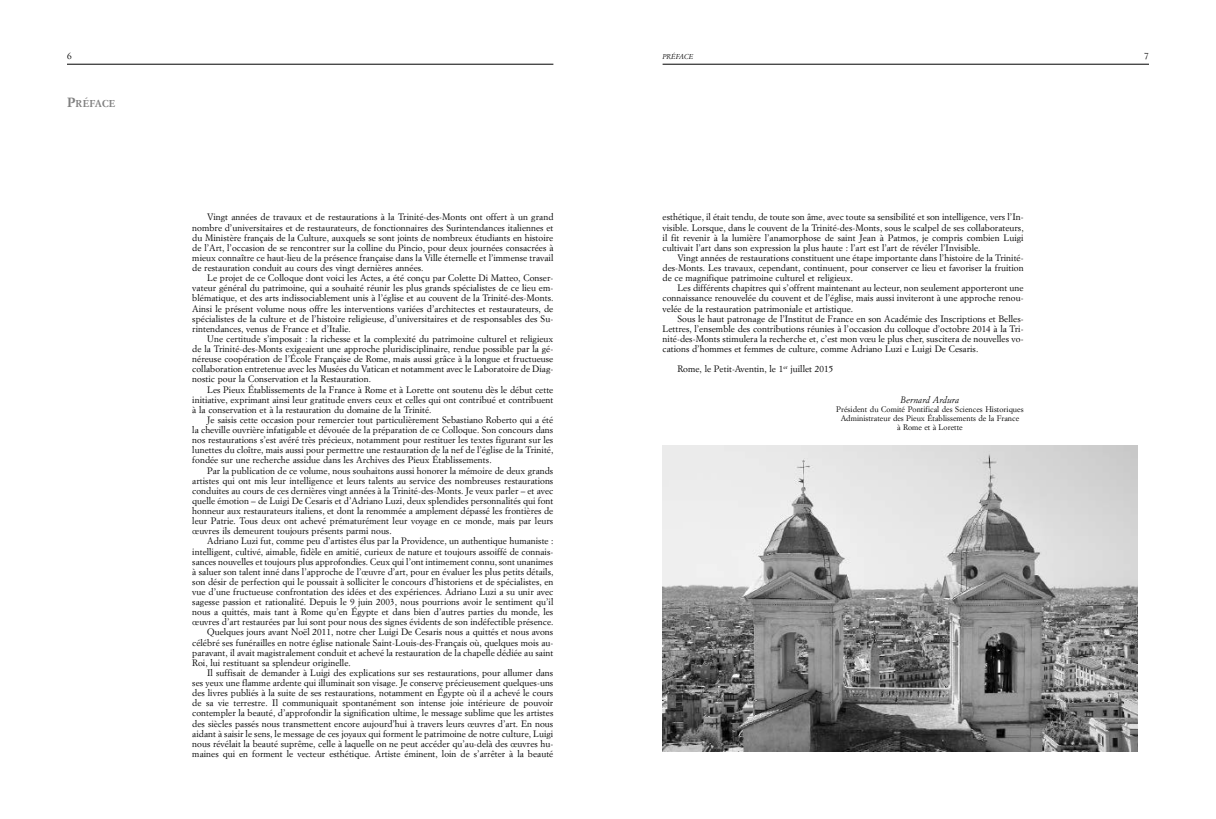
<style>
.page{position:relative;width:1216px;height:819px;background:#fff}
.page>*{position:absolute;margin:0;border:0;box-sizing:border-box;transform-origin:0 0}
.t1{font:700 9.8px "Simoncini Garamond";letter-spacing:.015em;color:#808080}
.t2{font:9.19px/10.2px "Simoncini Garamond";letter-spacing:.005em;color:#000;text-align:justify}
.t3{font:italic 9.19px "Simoncini Garamond";letter-spacing:.005em;color:#000}
.t4{font:7.88px/9.2px "Simoncini Garamond";letter-spacing:.005em;color:#000;text-align:center}
.t5{font:italic 7px "Simoncini Garamond";color:#000}
.s1{font-size:13.12px}
</style>
<div class="page">
<hr style="left:662px;top:64px;width:486px;height:1px;background:#000">
<img style="left:662px;top:445px;width:475px;height:306px">
<hr style="left:67px;top:64px;width:486px;height:1px;background:#000">
<p class="t2" style="left:67px;top:52px;width:6px">6</p>
<p class="t1" style="left:67px;top:99px;width:50px"><span class="s1">P</span>RÉFACE</p>
<p class="t2" style="left:192px;top:213px;width:362px;text-indent:15px">Vingt années de travaux et de restaurations à la Trinité-des-Monts ont offert à un grand nombre d’universitaires et de restaurateurs, de fonctionnaires des Surintendances italiennes et du Ministère français de la Culture, auxquels se sont joints de nombreux étudiants en histoire de l’Art, l’occasion de se rencontrer sur la colline du Pincio, pour deux journées consacrées à mieux connaître ce haut-lieu de la présence française dans la Ville éternelle et l’immense travail de restauration conduit au cours des vingt dernières années.</p>
<p class="t2" style="left:192px;top:273px;width:362px;text-indent:15px">Le projet de ce Colloque dont voici les Actes, a été conçu par Colette Di Matteo, Conser&shy;vateur général du patrimoine, qui a souhaité réunir les plus grands spécialistes de ce lieu em&shy;blématique, et des arts indissociablement unis à l’église et au couvent de la Trinité-des-Monts.<br>Ainsi le présent volume nous offre les interventions variées d’architectes et restaurateurs, de spécialistes de la culture et de l’histoire religieuse, d’universitaires et de responsables des Su&shy;rintendances, venus de France et d’Italie.</p>
<p class="t2" style="left:192px;top:334px;width:362px;text-indent:15px">Une certitude s’imposait : la richesse et la complexité du patrimoine culturel et religieux de la Trinité-des-Monts exigeaient une approche pluridisciplinaire, rendue possible par la gé&shy;néreuse coopération de l’École Française de Rome, mais aussi grâce à la longue et fructueuse collaboration entretenue avec les Musées du Vatican et notamment avec le Laboratoire de Diag&shy;nostic pour la Conservation et la Restauration.</p>
<p class="t2" style="left:192px;top:385px;width:362px;text-indent:15px">Les Pieux Établissements de la France à Rome et à Lorette ont soutenu dès le début cette initiative, exprimant ainsi leur gratitude envers ceux et celles qui ont contribué et contribuent à la conservation et à la restauration du domaine de la Trinité.</p>
<p class="t2" style="left:192px;top:415px;width:362px;text-indent:15px">Je saisis cette occasion pour remercier tout particulièrement Sebastiano Roberto qui a été la cheville ouvrière infatigable et dévouée de la préparation de ce Colloque. Son concours dans nos restaurations s’est avéré très précieux, notamment pour restituer les textes figurant sur les lunettes du cloître, mais aussi pour permettre une restauration de la nef de l’église de la Trinité, fondée sur une recherche assidue dans les Archives des Pieux Établissements.</p>
<p class="t2" style="left:192px;top:466px;width:362px;text-indent:15px">Par la publication de ce volume, nous souhaitons aussi honorer la mémoire de deux grands artistes qui ont mis leur intelligence et leurs talents au service des nombreuses restaurations conduites au cours de ces dernières vingt années à la Trinité-des-Monts. Je veux parler – et avec quelle émotion – de Luigi De Cesaris et d’Adriano Luzi, deux splendides personnalités qui font honneur aux restaurateurs italiens, et dont la renommée a amplement dépassé les frontières de leur Patrie. Tous deux ont achevé prématurément leur voyage en ce monde, mais par leurs œuvres ils demeurent toujours présents parmi nous.</p>
<p class="t2" style="left:207px;top:536px;width:348px">Adriano Luzi fut, comme peu d’artistes élus par la Providence, un authentique humaniste :</p>
<p class="t2" style="left:192px;top:547px;width:362px">intelligent, cultivé, aimable, fidèle en amitié, curieux de nature et toujours assoiffé de connais-</p>
<p class="t2" style="left:192px;top:557px;width:362px">sances nouvelles et toujours plus approfondies. Ceux qui l’ont intimement connu, sont unanimes</p>
<p class="t2" style="left:192px;top:567px;width:362px">à saluer son talent inné dans l’approche de l’œuvre d’art, pour en évaluer les plus petits détails,</p>
<p class="t2" style="left:192px;top:577px;width:362px">son désir de perfection qui le poussait à solliciter le concours d’historiens et de spécialistes, en</p>
<p class="t2" style="left:192px;top:587px;width:362px">vue d’une fructueuse confrontation des idées et des expériences. Adriano Luzi a su unir avec</p>
<p class="t2" style="left:192px;top:597px;width:362px">sagesse passion et rationalité. Depuis le 9 juin 2003, nous pourrions avoir le sentiment qu’il</p>
<p class="t2" style="left:192px;top:607px;width:362px">nous a quittés, mais tant à Rome qu’en Égypte et dans bien d’autres parties du monde, les</p>
<p class="t2" style="left:192px;top:617px;width:362px">œuvres d’art restaurées par lui sont pour nous des signes évidents de son indéfectible présence.</p>
<p class="t2" style="left:207px;top:627px;width:347px">Quelques jours avant Noël 2011, notre cher Luigi De Cesaris nous a quittés et nous avons</p>
<p class="t2" style="left:192px;top:638px;width:362px">célébré ses funérailles en notre église nationale Saint-Louis-des-Français où, quelques mois au-</p>
<p class="t2" style="left:192px;top:648px;width:362px">paravant, il avait magistralement conduit et achevé la restauration de la chapelle dédiée au saint</p>
<p class="t2" style="left:192px;top:658px;width:160px">Roi, lui restituant sa splendeur originelle.</p>
<p class="t2" style="left:207px;top:668px;width:347px">Il suffisait de demander à Luigi des explications sur ses restaurations, pour allumer dans</p>
<p class="t2" style="left:192px;top:678px;width:362px">ses yeux une flamme ardente qui illuminait son visage. Je conserve précieusement quelques-uns</p>
<p class="t2" style="left:192px;top:688px;width:362px">des livres publiés à la suite de ses restaurations, notamment en Égypte où il a achevé le cours</p>
<p class="t2" style="left:192px;top:698px;width:362px">de sa vie terrestre. Il communiquait spontanément son intense joie intérieure de pouvoir</p>
<p class="t2" style="left:192px;top:708px;width:362px">contempler la beauté, d’approfondir la signification ultime, le message sublime que les artistes</p>
<p class="t2" style="left:192px;top:719px;width:362px">des siècles passés nous transmettent encore aujourd’hui à travers leurs œuvres d’art. En nous</p>
<p class="t2" style="left:192px;top:729px;width:362px">aidant à saisir le sens, le message de ces joyaux qui forment le patrimoine de notre culture, Luigi</p>
<p class="t2" style="left:192px;top:739px;width:362px">nous révélait la beauté suprême, celle à laquelle on ne peut accéder qu’au-delà des œuvres hu-</p>
<p class="t2" style="left:192px;top:749px;width:362px">maines qui en forment le vecteur esthétique. Artiste éminent, loin de s’arrêter à la beauté</p>
<p class="t5" style="left:662px;top:54px;width:32px">PRÉFACE</p>
<p class="t2" style="left:1144px;top:52px;width:6px">7</p>
<p class="t2" style="left:662px;top:213px;width:362px">esthétique, il était tendu, de toute son âme, avec toute sa sensibilité et son intelligence, vers l’In&shy;visible. Lorsque, dans le couvent de la Trinité-des-Monts, sous le scalpel de ses collaborateurs, il fit revenir à la lumière l’anamorphose de saint Jean à Patmos, je compris combien Luigi cultivait l’art dans son expression la plus haute : l’art est l’art de révéler l’Invisible.</p>
<p class="t2" style="left:662px;top:253px;width:362px;text-indent:15px">Vingt années de restaurations constituent une étape importante dans l’histoire de la Trinité&shy;des-Monts. Les travaux, cependant, continuent, pour conserver ce lieu et favoriser la fruition de ce magnifique patrimoine culturel et religieux.</p>
<p class="t2" style="left:662px;top:284px;width:362px;text-indent:15px">Les différents chapitres qui s’offrent maintenant au lecteur, non seulement apporteront une connaissance renouvelée du couvent et de l’église, mais aussi inviteront à une approche renou&shy;velée de la restauration patrimoniale et artistique.</p>
<p class="t2" style="left:662px;top:314px;width:362px;text-indent:15px">Sous le haut patronage de l’Institut de France en son Académie des Inscriptions et Belles-Lettres, l’ensemble des contributions réunies à l’occasion du colloque d’octobre 2014 à la Tri&shy;nité-des-Monts stimulera la recherche et, c’est mon vœu le plus cher, suscitera de nouvelles vo&shy;cations d’hommes et femmes de culture, comme Adriano Luzi e Luigi De Cesaris.</p>
<p class="t2" style="left:677px;top:364px;width:157px">Rome, le Petit-Aventin, le 1<sup>er</sup> juillet 2015</p>
<p class="t3" style="left:900px;top:395px;width:60px">Bernard Ardura</p>
<p class="t4" style="left:836px;top:405px;width:189px">Président du Comité Pontifical des Sciences Historiques<br>Administrateur des Pieux Établissements de la France<br>à Rome et à Lorette</p>
</div>
